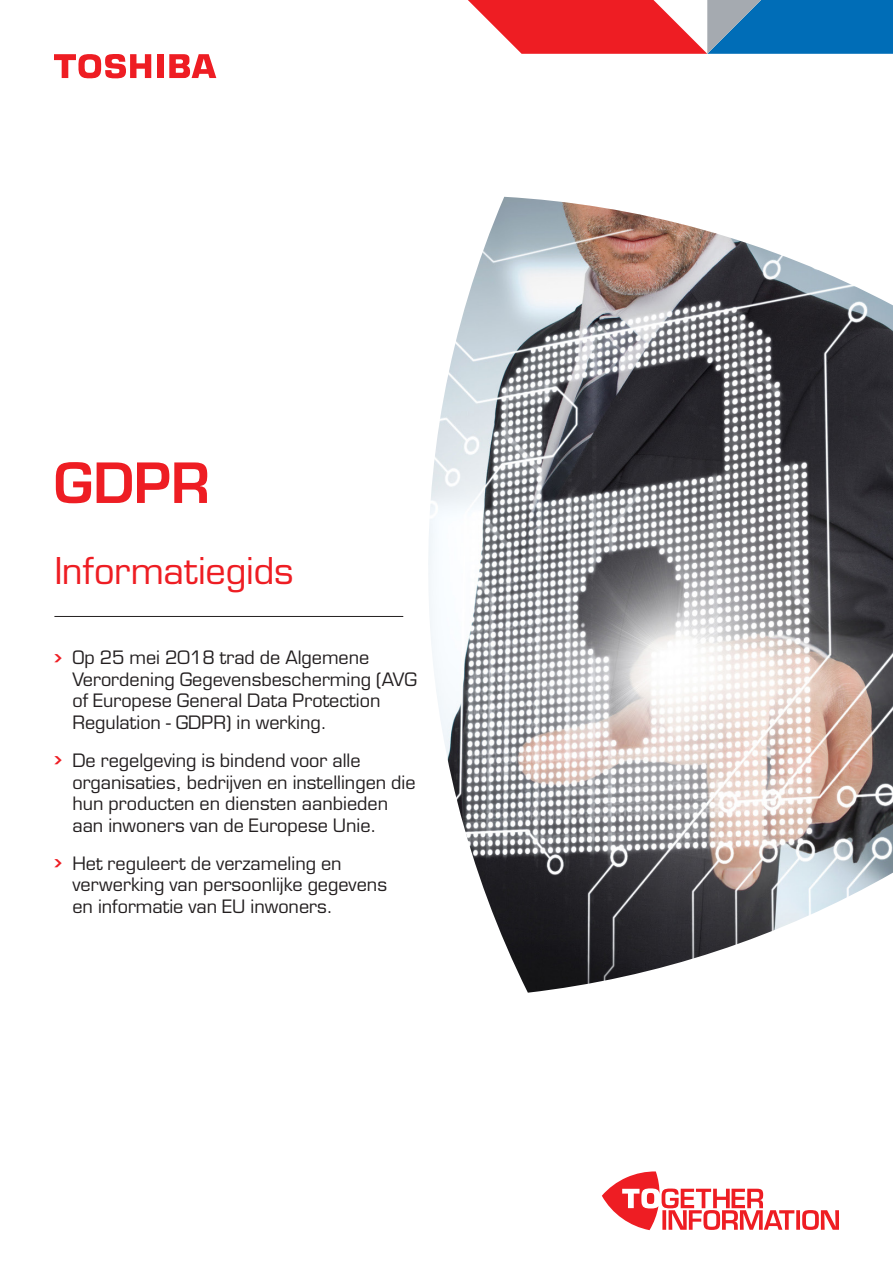
<style>
.page{position:relative;width:893px;height:1263px;background:#fff}
.page>*{position:absolute;margin:0;border:0;box-sizing:border-box;transform-origin:0 0}
.t1{font:600 54px "Eurostile LT Std";color:#ee1d23}
.Collateral_type_colo{font:36px "Eurostile LT Std";letter-spacing:-.005em;color:#ee1d23}
.Highlight_bullets_BL{font:18px/21.6px "Eurostile LT Std";color:#231f20}
.s1{font-family:"Chevron";font-size:21px;color:#ee1d23}
</style>
<div class="page">
<hr style="left:54px;top:616px;width:349px;height:1px;background:#231f20">
<img style="left:403px;top:197px;width:490px;height:796px">
<div style="left:157px;top:54px;width:7px;height:24px;background:#ee1d23"></div>
<svg style="left:54px;top:54px;width:97px;height:24px"></svg>
<svg style="left:169px;top:54px;width:47px;height:24px"></svg>
<svg style="left:468px;top:0;width:425px;height:54px;background:#94617f"></svg>
<svg style="left:602px;top:1171px;width:237px;height:59px"></svg>
<p class="t1" style="left:54px;top:449px;width:158px">GDPR</p>
<p class="Collateral_type_colo" style="left:54px;top:549px;width:241px">Informatiegids</p>
<p class="Highlight_bullets_BL" style="left:72px;top:647px;width:346px;text-indent:-18px"><span class="s1">•</span> Op 25 mei 2018 trad de Algemene Verordening Gegevensbescherming (AVG of Europese General Data Protection Regulation - GDPR) in werking.</p>
<p class="Highlight_bullets_BL" style="left:72px;top:750px;width:345px;text-indent:-18px"><span class="s1">•</span> De regelgeving is bindend voor alle organisaties, bedrijven en instellingen die hun producten en diensten aanbieden aan inwoners van de Europese Unie.</p>
<p class="Highlight_bullets_BL" style="left:72px;top:852px;width:316px;text-indent:-18px"><span class="s1">•</span> Het reguleert de verzameling en verwerking van persoonlijke gegevens en informatie van EU inwoners.</p>
</div>
